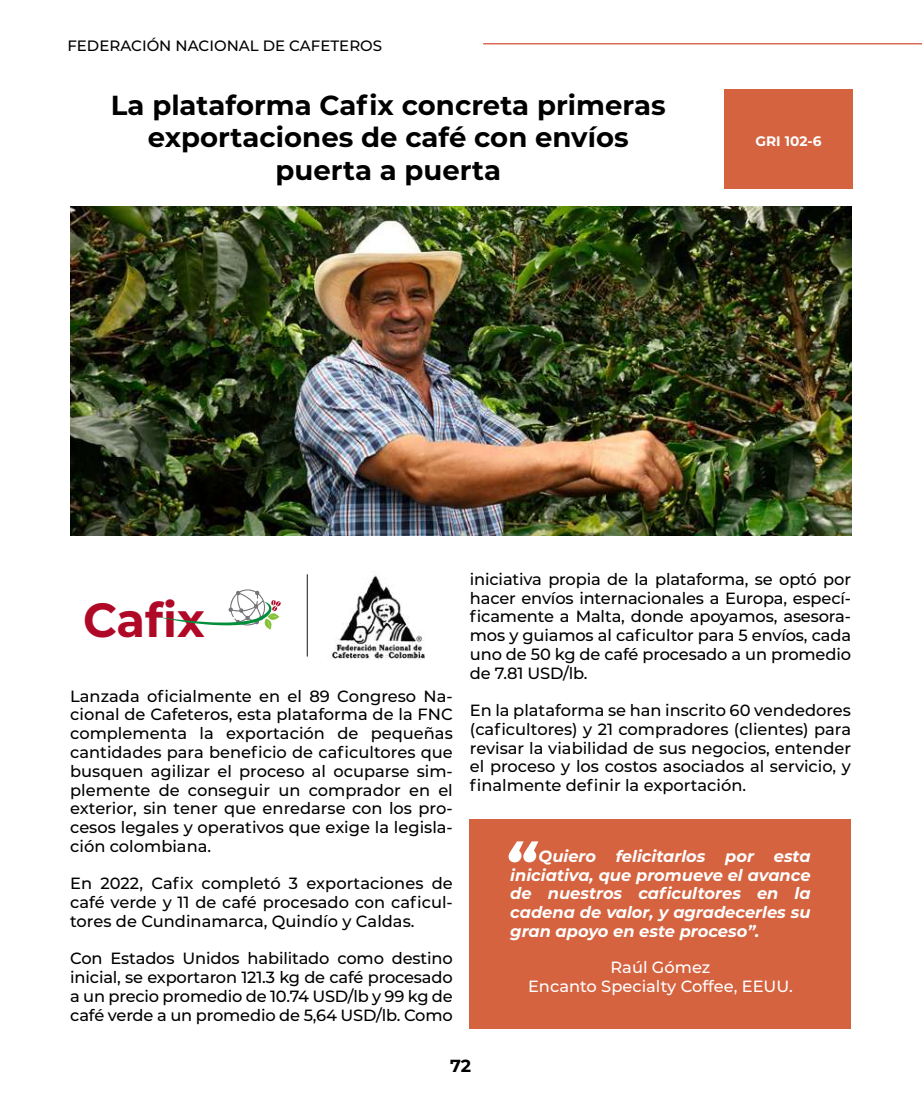
<style>
.page{position:relative;width:922px;height:1099px;background:#fff}
.page>*{position:absolute;margin:0;border:0;box-sizing:border-box;transform-origin:0 0}
.t1{font:italic 800 56.25px "Montserrat";color:#fff}
.t2{font:700 47.88px "Montserrat";color:#b00928}
.t3{font:700 27.5px/32.5px "Montserrat";color:#000;text-align:center}
.t4{font:700 17.5px "Montserrat";color:#000}
.t5{font:500 16.25px/18.8px "Montserrat";color:#000;text-align:justify}
.t6{font:italic 700 16.25px/18.8px "Montserrat";color:#fff;text-align:justify}
.t7{font:500 16.25px/18.8px "Montserrat";color:#fff;text-align:center}
.t8{font:500 15px "Montserrat";color:#000}
.t9{font:700 13.75px "Montserrat";color:#fff}
</style>
<div class="page">
<hr style="left:483px;top:43px;width:438px;height:1px;background:#d25138">
<div style="left:724px;top:89px;width:128px;height:100px;background:#d56340"></div>
<div style="left:469px;top:819px;width:382px;height:209px;background:#d56340"></div>
<img style="left:70px;top:206px;width:780px;height:329px">
<svg style="left:157px;top:589px;width:124px;height:40px"></svg>
<img style="left:331px;top:575px;width:94px;height:85px">
<hr style="left:307px;top:574px;width:1px;height:82px;background:#1e130f">
<p class="t8" style="left:67px;top:35px;width:316px">FEDERACIÓN NACIONAL DE CAFETEROS</p>
<h3 class="t3" style="left:111px;top:87px;width:556px">La plataforma Cafix concreta primeras exportaciones de café con envíos puerta a puerta</h3>
<p class="t9" style="left:755px;top:131px;width:67px">GRI 102-6</p>
<h2 class="t2" style="left:83px;top:585px;width:123px">Cafix</h2>
<p class="t5" style="left:70px;top:686px;width:384px">Lanzada oficialmente en el 89 Congreso Na&shy;cional de Cafeteros, esta plataforma de la FNC complementa la exportación de pequeñas cantidades para beneficio de caficultores que busquen agilizar el proceso al ocuparse sim&shy;plemente de conseguir un comprador en el exterior, sin tener que enredarse con los pro&shy;cesos legales y operativos que exige la legisla&shy;ción colombiana.</p>
<p class="t5" style="left:70px;top:873px;width:384px">En 2022, Cafix completó 3 exportaciones de café verde y 11 de café procesado con caficul&shy;tores de Cundinamarca, Quindío y Caldas.</p>
<p class="t5" style="left:70px;top:948px;width:384px">Con Estados Unidos habilitado como destino inicial, se exportaron 121.3 kg de café procesado a un precio promedio de 10.74 USD/lb y 99 kg de café verde a un promedio de 5,64 USD/lb. Como</p>
<p class="t5" style="left:469px;top:569px;width:382px">iniciativa propia de la plataforma, se optó por hacer envíos internacionales a Europa, especí&shy;ficamente a Malta, donde apoyamos, asesora&shy;mos y guiamos al caficultor para 5 envíos, cada uno de 50 kg de café procesado a un promedio de 7.81 USD/lb.</p>
<p class="t5" style="left:469px;top:700px;width:382px">En la plataforma se han inscrito 60 vendedores (caficultores) y 21 compradores (clientes) para revisar la viabilidad de sus negocios, entender el proceso y los costos asociados al servicio, y finalmente definir la exportación.</p>
<h1 class="t1" style="left:504px;top:821px;width:32px">“</h1>
<p class="t6" style="left:510px;top:846px;width:302px;text-indent:28px">Quiero felicitarlos por esta iniciativa, que promueve el avance de nuestros caficultores en la cadena de valor, y agradecerles su gran apoyo en este proceso”.</p>
<p class="t7" style="left:528px;top:957px;width:266px">Raúl Gómez<br>Encanto Specialty Coffee, EEUU.</p>
<p class="t4" style="left:450px;top:1052px;width:23px">72</p>
</div>
